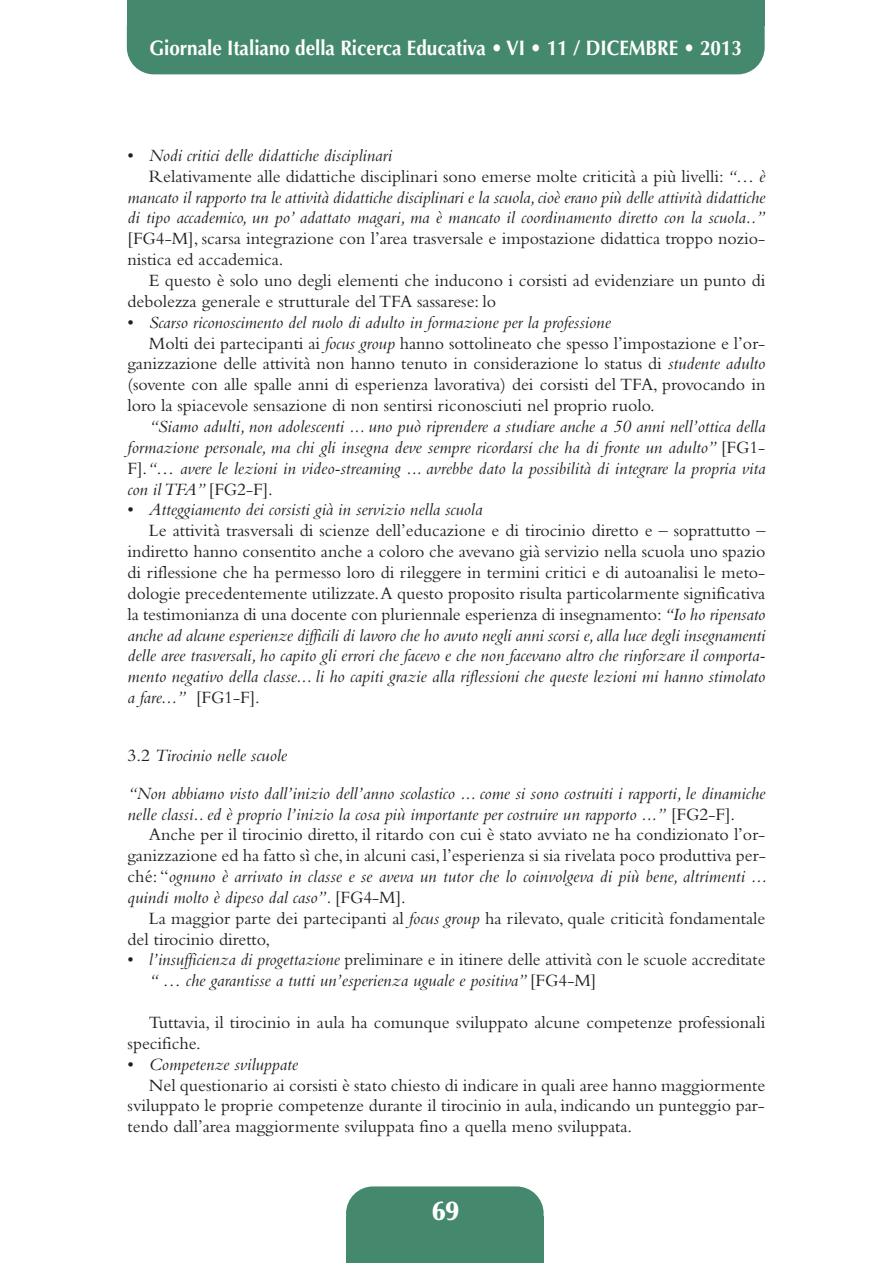
<style>
.page{position:relative;width:893px;height:1263px;background:#fff}
.page>*{position:absolute;margin:0;border:0;box-sizing:border-box;transform-origin:0 0}
.t1{font:900 27px "Optima";color:#fff}
.t2{font:700 21px "Optima";color:#fff;scale:.9 1}
.t3{font:18px/20.9px "Bembo";color:#231f20}
.t4{font:italic 18px/37.3px "Bembo";color:#231f20}
.s1{font-style:normal}
.s2{font-style:italic}
</style>
<div class="page">
<div style="left:127px;top:1px;width:638px;height:73px;background:#44896d;border-radius:27px"></div>
<div style="left:127px;top:0;width:638px;height:26px;background:#44896d"></div>
<div style="left:346px;top:1216px;width:198px;height:47px;background:#44896d"></div>
<div style="left:346px;top:1186px;width:198px;height:55px;background:#44896d;border-radius:27px"></div>
<p class="t2" style="left:149px;top:40px;width:660px">Giornale Italiano della Ricerca Educativa • VI • 11 / DICEMBRE • 2013</p>
<p class="t4" style="left:128px;top:138px;width:266px"><span class="s1">•</span> Nodi critici delle didattiche disciplinari</p>
<p class="t3" style="left:149px;top:167px;width:618px">Relativamente alle didattiche disciplinari sono emerse molte criticità a più livelli: <span class="s2">“… è</span></p>
<p class="t4" style="left:128px;top:180px;width:639px">mancato il rapporto tra le attività didattiche disciplinari e la scuola,cioè erano più delle attività didattiche</p>
<p class="t4" style="left:128px;top:201px;width:639px">di tipo accademico, un po’ adattato magari, ma è mancato il coordinamento diretto con la scuola..”</p>
<p class="t3" style="left:128px;top:230px;width:639px">[FG4-M], scarsa integrazione con l’area trasversale e impostazione didattica troppo nozio-</p>
<p class="t3" style="left:128px;top:251px;width:157px">nistica ed accademica.</p>
<p class="t3" style="left:149px;top:272px;width:618px">E questo è solo uno degli elementi che inducono i corsisti ad evidenziare un punto di</p>
<p class="t3" style="left:128px;top:293px;width:370px">debolezza generale e strutturale delTFA sassarese: lo</p>
<p class="t4" style="left:128px;top:305px;width:485px"><span class="s1">•</span> Scarso riconoscimento del ruolo di adulto in formazione per la professione</p>
<p class="t3" style="left:149px;top:334px;width:618px">Molti dei partecipanti ai <span class="s2">focus group</span> hanno sottolineato che spesso l’impostazione e l’or-</p>
<p class="t3" style="left:128px;top:355px;width:639px">ganizzazione delle attività non hanno tenuto in considerazione lo status di <span class="s2">studente adulto</span></p>
<p class="t3" style="left:128px;top:376px;width:639px">(sovente con alle spalle anni di esperienza lavorativa) dei corsisti del TFA, provocando in</p>
<p class="t3" style="left:128px;top:397px;width:529px">loro la spiacevole sensazione di non sentirsi riconosciuti nel proprio ruolo.</p>
<p class="t4" style="left:149px;top:409px;width:618px">“Siamo adulti, non adolescenti ... uno può riprendere a studiare anche a 50 anni nell’ottica della</p>
<p class="t4" style="left:128px;top:430px;width:639px">formazione personale, ma chi gli insegna deve sempre ricordarsi che ha di fronte un adulto” <span class="s1">[FG1-</span></p>
<p class="t4" style="left:128px;top:451px;width:639px"><span class="s1">F].</span>“… avere le lezioni in video-streaming ... avrebbe dato la possibilità di integrare la propria vita</p>
<p class="t4" style="left:128px;top:472px;width:147px">con ilTFA” <span class="s1">[FG2-F].</span></p>
<p class="t4" style="left:128px;top:493px;width:356px"><span class="s1">•</span> Atteggiamento dei corsisti già in servizio nella scuola</p>
<p class="t3" style="left:149px;top:522px;width:618px">Le attività trasversali di scienze dell’educazione e di tirocinio diretto e – soprattutto –</p>
<p class="t3" style="left:128px;top:543px;width:639px">indiretto hanno consentito anche a coloro che avevano già servizio nella scuola uno spazio</p>
<p class="t3" style="left:128px;top:564px;width:639px">di riflessione che ha permesso loro di rileggere in termini critici e di autoanalisi le meto-</p>
<p class="t3" style="left:128px;top:584px;width:639px">dologie precedentemente utilizzate.A questo proposito risulta particolarmente significativa</p>
<p class="t3" style="left:128px;top:605px;width:639px">la testimonianza di una docente con pluriennale esperienza di insegnamento: <span class="s2">“Io ho ripensato</span></p>
<p class="t4" style="left:128px;top:618px;width:639px">anche ad alcune esperienze difficili di lavoro che ho avuto negli anni scorsi e, alla luce degli insegnamenti</p>
<p class="t4" style="left:128px;top:639px;width:639px">delle aree trasversali, ho capito gli errori che facevo e che non facevano altro che rinforzare il comporta-</p>
<p class="t4" style="left:128px;top:660px;width:639px">mento negativo della classe... li ho capiti grazie alla riflessioni che queste lezioni mi hanno stimolato</p>
<p class="t4" style="left:128px;top:680px;width:134px">a fare...” <span class="s1">[FG1-F].</span></p>
<p class="t4" style="left:128px;top:739px;width:639px"><span class="s1">3.2</span> Tirocinio nelle scuole<br>“Non abbiamo visto dall’inizio dell’anno scolastico ... come si sono costruiti i rapporti, le dinamiche</p>
<p class="t4" style="left:128px;top:797px;width:609px">nelle classi.. ed è proprio l’inizio la cosa più importante per costruire un rapporto ...” <span class="s1">[FG2-F].</span></p>
<p class="t3" style="left:149px;top:826px;width:618px">Anche per il tirocinio diretto, il ritardo con cui è stato avviato ne ha condizionato l’or-</p>
<p class="t3" style="left:128px;top:847px;width:640px">ganizzazione ed ha fatto sì che, in alcuni casi, l’esperienza si sia rivelata poco produttiva per-</p>
<p class="t4" style="left:128px;top:859px;width:641px"><span class="s1">ché: “</span>ognuno è arrivato in classe e se aveva un tutor che lo coinvolgeva di più bene, altrimenti ...</p>
<p class="t4" style="left:128px;top:880px;width:280px">quindi molto è dipeso dal caso”. <span class="s1">[FG4-M].</span></p>
<p class="t3" style="left:149px;top:909px;width:618px">La maggior parte dei partecipanti al <span class="s2">focus group</span> ha rilevato, quale criticità fondamentale</p>
<p class="t3" style="left:128px;top:930px;width:144px">del tirocinio diretto,</p>
<p class="t4" style="left:149px;top:951px;width:618px;line-height:20.9px;text-indent:-21px"><span class="s1">•</span> l’insufficienza di progettazione <span class="s1">preliminare e in itinere delle attività con le scuole accreditate </span>“ … che garantisse a tutti un’esperienza uguale e positiva” <span class="s1">[FG4-M]</span></p>
<p class="t3" style="left:128px;top:1014px;width:639px;text-indent:21px">Tuttavia, il tirocinio in aula ha comunque sviluppato alcune competenze professionali specifiche.</p>
<p class="t4" style="left:128px;top:1047px;width:172px"><span class="s1">•</span> Competenze sviluppate</p>
<p class="t3" style="left:149px;top:1076px;width:618px">Nel questionario ai corsisti è stato chiesto di indicare in quali aree hanno maggiormente</p>
<p class="t3" style="left:128px;top:1097px;width:639px">sviluppato le proprie competenze durante il tirocinio in aula, indicando un punteggio par-</p>
<p class="t3" style="left:128px;top:1118px;width:506px">tendo dall’area maggiormente sviluppata fino a quella meno sviluppata.</p>
<p class="t1" style="left:432px;top:1200px;width:28px">69</p>
</div>
